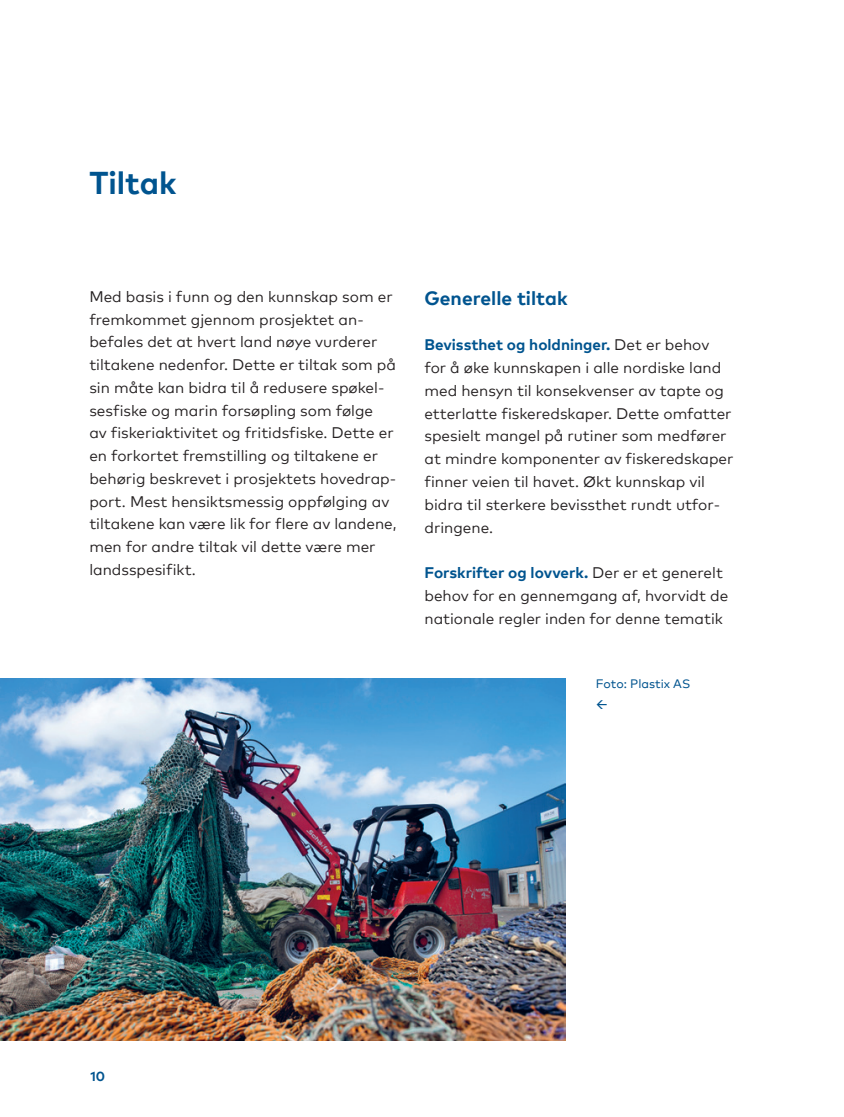
<style>
.page{position:relative;width:844px;height:1117px;background:#fff}
.page>*{position:absolute;margin:0;border:0;box-sizing:border-box;transform-origin:0 0}
.t1{font:700 31.5px "Mark Pro";color:#00548f}
.t2{font:700 19.25px "Mark Pro";color:#00548f}
.t3{font:15.4px/22.8px "Mark Pro";color:#231f20}
.t4{font:700 13.12px "Mark Pro";color:#00548f}
.t5{font:12.25px "Mark Pro";color:#00548f}
.s1{font-weight:700;color:#00548f}
</style>
<div class="page">
<img style="left:0;top:678px;width:566px;height:362px">
<h1 class="t1" style="left:89px;top:159px;width:89px">Tiltak</h1>
<p class="t3" style="left:89px;top:283px;width:308px">Med basis i funn og den kunnskap som er fremkommet gjennom prosjektet an&shy;befales det at hvert land nøye vurderer tiltakene nedenfor. Dette er tiltak som på sin måte kan bidra til å redusere spøkel&shy;sesfiske og marin forsøpling som følge<br>av fiskeriaktivitet og fritidsfiske. Dette er en forkortet fremstilling og tiltakene er behørig beskrevet i prosjektets hovedrap&shy;port. Mest hensiktsmessig oppfølging av tiltakene kan være lik for flere av landene, men for andre tiltak vil dette være mer landsspesifikt.</p>
<p class="t2" style="left:424px;top:283px;width:144px">Generelle tiltak</p>
<p class="t3" style="left:424px;top:332px;width:310px"><span class="s1">Bevissthet og holdninger.</span> Det er behov for å øke kunnskapen i alle nordiske land med hensyn til konsekvenser av tapte og etterlatte fiskeredskaper. Dette omfatter spesielt mangel på rutiner som medfører at mindre komponenter av fiskeredskaper finner veien til havet. Økt kunnskap vil bidra til sterkere bevissthet rundt utfor&shy;dringene.</p>
<p class="t3" style="left:424px;top:560px;width:305px"><span class="s1">Forskrifter og lovverk.</span> Der er et generelt behov for en gennemgang af, hvorvidt de nationale regler inden for denne tematik</p>
<p class="t4" style="left:90px;top:1066px;width:16px">10</p>
<p class="t5" style="left:595px;top:674px;width:96px">Foto: Plastix AS</p>
</div>
